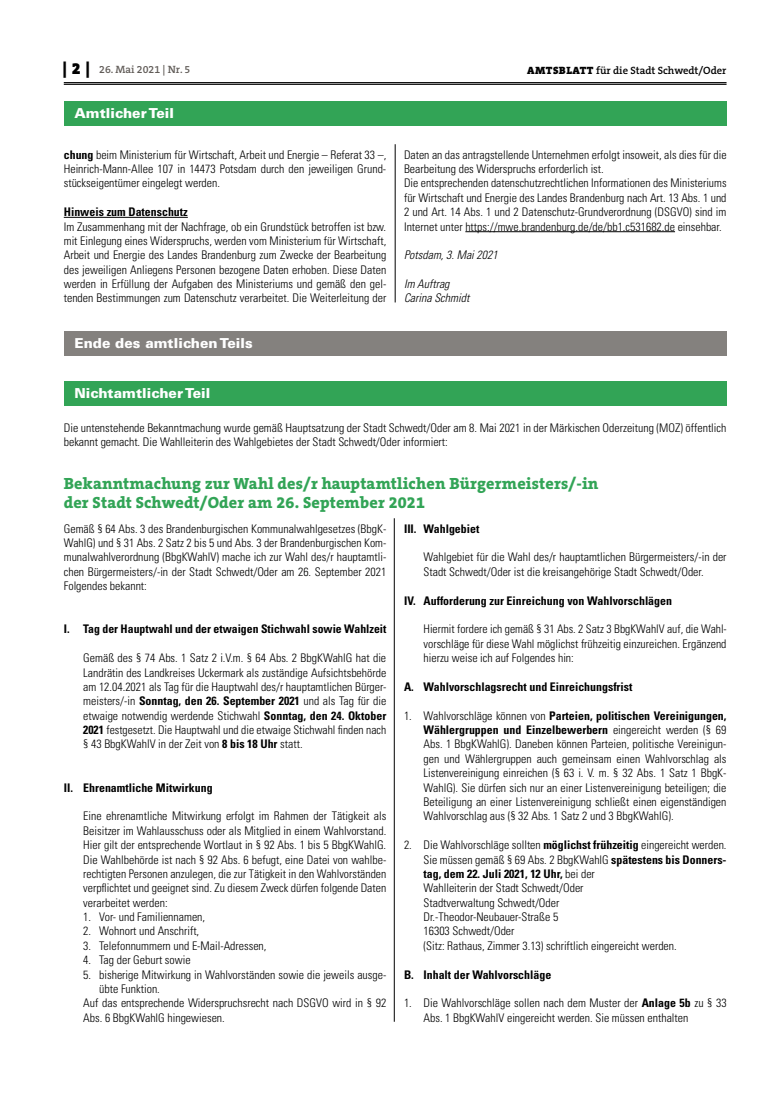
<style>
.page{position:relative;width:762px;height:1117px;background:#fff}
.page>*{position:absolute;margin:0;border:0;box-sizing:border-box;transform-origin:0 0}
.t1{font:800 16.25px/18.8px "The Serif B W8";letter-spacing:.01em;color:#32a456}
.t2{font:900 13.75px "Univers";letter-spacing:.005em;color:#fff}
.t3{font:300 condensed 11.88px/14.4px "Univers";color:#000;text-align:justify}
.t4{font:700 condensed 11.88px "Univers";color:#000}
.t5{font:italic 300 condensed 11.88px/14.4px "Univers";color:#000}
.t6{font:600 10.62px "The Serif B W6";color:#000}
.t7{font:600 10.62px "The Serif B W6";color:#615c58}
.s1{font-family:"The Serif B W9";font-weight:900;font-size:16.25px;color:#000}
.s2{font-family:"The Serif B W9";font-weight:900}
.s3{font-weight:700}
</style>
<div class="page">
<hr style="left:64px;top:82px;width:662px;height:1px;background:#000">
<hr style="left:64px;top:84px;width:662px;height:1px;background:#000">
<div style="left:64px;top:101px;width:662px;height:25px;background:#32a456"></div>
<hr style="left:64px;top:217px;width:124px;height:1px;background:#000">
<hr style="left:465px;top:231px;width:210px;height:1px;background:#000">
<hr style="left:395px;top:144px;width:1px;height:158px;background:#000">
<div style="left:64px;top:331px;width:662px;height:25px;background:#84817e"></div>
<div style="left:64px;top:381px;width:662px;height:24px;background:#32a456"></div>
<hr style="left:394px;top:518px;width:1px;height:503px;background:#000">
<p class="t7" style="left:63px;top:63px;width:129px"><span class="s1">| 2 |</span> 26. Mai 2021 | Nr. 5</p>
<p class="t6" style="left:527px;top:63px;width:201px"><span class="s2">AMTSBLATT</span> für die Stadt Schwedt/Oder</p>
<p class="t2" style="left:74px;top:104px;width:101px">Amtlicher Teil</p>
<p class="t3" style="left:64px;top:147px;width:324px"><span class="s3">chung</span> beim Ministerium für Wirtschaft, Arbeit und Energie – Referat 33 –, Heinrich-Mann-Allee 107 in 14473 Potsdam durch den jeweiligen Grund&shy;stückseigentümer eingelegt werden.</p>
<p class="t4" style="left:64px;top:204px;width:126px">Hinweis zum Datenschutz</p>
<p class="t3" style="left:64px;top:219px;width:324px">Im Zusammenhang mit der Nachfrage, ob ein Grundstück betroffen ist bzw. mit Einlegung eines Widerspruchs, werden vom Ministerium für Wirtschaft, Arbeit und Energie des Landes Brandenburg zum Zwecke der Bearbeitung des jeweiligen Anliegens Personen bezogene Daten erhoben. Diese Daten werden in Erfüllung der Aufgaben des Ministeriums und gemäß den gel&shy;tenden Bestimmungen zum Datenschutz verarbeitet. Die Weiterleitung der</p>
<p class="t3" style="left:404px;top:147px;width:324px;text-align:left">Daten an das antragstellende Unternehmen erfolgt insoweit, als dies für die Bearbeitung des Widerspruchs erforderlich ist.<br>Die entsprechenden datenschutzrechtlichen Informationen des Ministeriums für Wirtschaft und Energie des Landes Brandenburg nach Art. 13 Abs. 1 und 2 und Art. 14 Abs. 1 und 2 Datenschutz-Grundverordnung (DSGVO) sind im Internet unter https://mwe.brandenburg.de/de/bb1.c531682.de einsehbar.</p>
<p class="t5" style="left:404px;top:248px;width:95px">Potsdam, 3. Mai 2021</p>
<p class="t5" style="left:404px;top:277px;width:67px">Im Auftrag<br>Carina Schmidt</p>
<p class="t2" style="left:74px;top:334px;width:180px">Ende des amtlichen Teils</p>
<p class="t2" style="left:74px;top:384px;width:138px">Nichtamtlicher Teil</p>
<p class="t3" style="left:64px;top:420px;width:664px">Die untenstehende Bekanntmachung wurde gemäß Hauptsatzung der Stadt Schwedt/Oder am 8. Mai 2021 in der Märkischen Oderzeitung (MOZ) öffentlich bekannt gemacht. Die Wahlleiterin des Wahlgebietes der Stadt Schwedt/Oder informiert:</p>
<h1 class="t1" style="left:64px;top:474px;width:536px">Bekanntmachung zur Wahl des/r hauptamtlichen Bürgermeisters/-in der Stadt Schwedt/Oder am 26. September 2021</h1>
<p class="t3" style="left:64px;top:521px;width:324px">Gemäß § 64 Abs. 3 des Brandenburgischen Kommunalwahlgesetzes (BbgK-WahlG) und § 31 Abs. 2 Satz 2 bis 5 und Abs. 3 der Brandenburgischen Kom&shy;munalwahlverordnung (BbgKWahlV) mache ich zur Wahl des/r hauptamtli&shy;chen Bürgermeisters/-in der Stadt Schwedt/Oder am 26. September 2021<br>Folgendes bekannt:</p>
<p class="t4" style="left:64px;top:621px;width:324px">I. Tag der Hauptwahl und der etwaigen Stichwahl sowie Wahlzeit</p>
<p class="t3" style="left:83px;top:650px;width:304px">Gemäß des § 74 Abs. 1 Satz 2 i.V.m. § 64 Abs. 2 BbgKWahlG hat die Landrätin des Landkreises Uckermark als zuständige Aufsichtsbehörde am 12.04.2021 als Tag für die Hauptwahl des/r hauptamtlichen Bürger&shy;meisters/-in <span class="s3">Sonntag, den 26. September 2021</span> und als Tag für die etwaige notwendig werdende Stichwahl <span class="s3">Sonntag, den 24. Oktober 2021</span> festgesetzt. Die Hauptwahl und die etwaige Stichwahl finden nach § 43 BbgKWahlV in der Zeit von <span class="s3">8 bis 18 Uhr</span> statt.</p>
<p class="t4" style="left:64px;top:779px;width:150px">II. Ehrenamtliche Mitwirkung</p>
<p class="t3" style="left:83px;top:808px;width:304px">Eine ehrenamtliche Mitwirkung erfolgt im Rahmen der Tätigkeit als Beisitzer im Wahlausschuss oder als Mitglied in einem Wahlvorstand.<br>Hier gilt der entsprechende Wortlaut in § 92 Abs. 1 bis 5 BbgKWahlG.<br>Die Wahlbehörde ist nach § 92 Abs. 6 befugt, eine Datei von wahlbe&shy;rechtigten Personen anzulegen, die zur Tätigkeit in den Wahlvorständen verpflichtet und geeignet sind. Zu diesem Zweck dürfen folgende Daten verarbeitet werden:</p>
<p class="t3" style="left:83px;top:909px;width:123px">1. Vor- und Familiennamen,</p>
<p class="t3" style="left:83px;top:923px;width:117px">2. Wohnort und Anschrift,</p>
<p class="t3" style="left:83px;top:938px;width:185px">3. Telefonnummern und E-Mail-Adressen,</p>
<p class="t3" style="left:83px;top:952px;width:109px">4. Tag der Geburt sowie</p>
<p class="t3" style="left:83px;top:967px;width:304px">5. bisherige Mitwirkung in Wahlvorständen sowie die jeweils ausge-</p>
<p class="t3" style="left:99px;top:981px;width:62px">übte Funktion.</p>
<p class="t3" style="left:83px;top:995px;width:304px">Auf das entsprechende Widerspruchsrecht nach DSGVO wird in § 92</p>
<p class="t3" style="left:83px;top:1010px;width:143px">Abs. 6 BbgKWahlG hingewiesen.</p>
<p class="t4" style="left:404px;top:521px;width:77px">III. Wahlgebiet</p>
<p class="t3" style="left:423px;top:550px;width:304px">Wahlgebiet für die Wahl des/r hauptamtlichen Bürgermeisters/-in der<br>Stadt Schwedt/Oder ist die kreisangehörige Stadt Schwedt/Oder.</p>
<p class="t4" style="left:404px;top:593px;width:269px">IV. Aufforderung zur Einreichung von Wahlvorschlägen</p>
<p class="t3" style="left:423px;top:621px;width:305px">Hiermit fordere ich gemäß § 31 Abs. 2 Satz 3 BbgKWahlV auf, die Wahl&shy;vorschläge für diese Wahl möglichst frühzeitig einzureichen. Ergänzend hierzu weise ich auf Folgendes hin:</p>
<p class="t4" style="left:404px;top:679px;width:230px">A. Wahlvorschlagsrecht und Einreichungsfrist</p>
<p class="t3" style="left:423px;top:708px;width:304px;text-indent:-19px">1. Wahlvorschläge können von <span class="s3">Parteien, politischen Vereinigungen, Wählergruppen und Einzelbewerbern</span> eingereicht werden (§ 69<br>Abs. 1 BbgKWahlG). Daneben können Parteien, politische Vereinigun&shy;gen und Wählergruppen auch gemeinsam einen Wahlvorschlag als Listenvereinigung einreichen (§ 63 i. V. m. § 32 Abs. 1 Satz 1 BbgK-WahlG). Sie dürfen sich nur an einer Listenvereinigung beteiligen; die Beteiligung an einer Listenvereinigung schließt einen eigenständigen Wahlvorschlag aus (§ 32 Abs. 1 Satz 2 und 3 BbgKWahlG).</p>
<p class="t3" style="left:423px;top:837px;width:305px;text-align:left;text-indent:-19px">2. Die Wahlvorschläge sollten <span class="s3">möglichst frühzeitig</span> eingereicht werden.<br>Sie müssen gemäß § 69 Abs. 2 BbgKWahlG <span class="s3">spätestens bis Donners&shy;tag, dem 22. Juli 2021, 12 Uhr,</span> bei der<br>Wahlleiterin der Stadt Schwedt/Oder<br>Stadtverwaltung Schwedt/Oder<br>Dr.-Theodor-Neubauer-Straße 5<br>16303 Schwedt/Oder<br>(Sitz: Rathaus, Zimmer 3.13) schriftlich eingereicht werden.</p>
<p class="t4" style="left:404px;top:966px;width:149px">B. Inhalt der Wahlvorschläge</p>
<p class="t3" style="left:423px;top:995px;width:305px;text-indent:-19px">1. Die Wahlvorschläge sollen nach dem Muster der <span class="s3">Anlage 5b</span> zu § 33<br>Abs. 1 BbgKWahlV eingereicht werden. Sie müssen enthalten</p>
</div>
